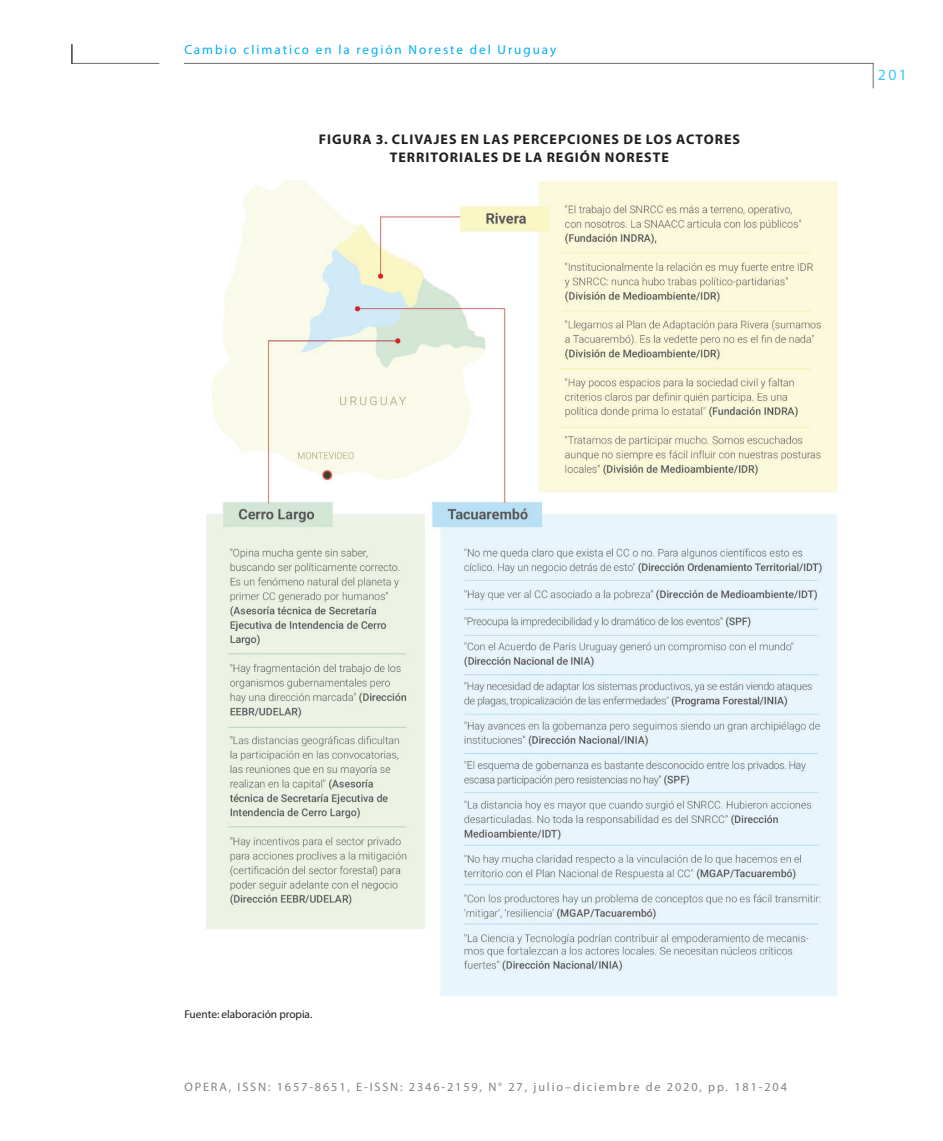
<style>
.page{position:relative;width:943px;height:1141px;background:#fff}
.page>*{position:absolute;margin:0;border:0;box-sizing:border-box;transform-origin:0 0}
.t1{font:15.75px "Myriad Pro";color:#40c7f4}
.t2{font:700 14px/17.5px "Myriad Pro";letter-spacing:.07em;color:#231f20;text-align:center}
.t3{font:13.12px "Myriad Pro";letter-spacing:.15em;color:#00aeef}
.t4{font:12.25px "Myriad Pro";letter-spacing:.15em;color:#808285}
.t5{font:11.38px "Myriad Pro";letter-spacing:-.005em;color:#231f20}
</style>
<div class="page">
<hr style="left:184px;top:63px;width:689px;height:1px;background:#6c6d70">
<svg style="left:872px;top:64px;width:1px;height:24px"></svg>
<hr style="left:71px;top:63px;width:88px;height:1px;background:#6c6d70">
<hr style="left:71px;top:44px;width:2px;height:20px;background:#231f20">
<img style="left:207px;top:180px;width:630px;height:815px">
<p class="t3" style="left:184px;top:42px;width:373px">Cambio climatico en la región Noreste del Uruguay</p>
<p class="t2" style="left:319px;top:131px;width:423px">FIGURA 3. CLIVAJES EN LAS PERCEPCIONES DE LOS ACTORES<br>TERRITORIALES DE LA REGIÓN NORESTE</p>
<p class="t1" style="left:878px;top:65px;width:30px">201</p>
<p class="t5" style="left:184px;top:1008px;width:129px">Fuente: elaboración propia.</p>
<p class="t4" style="left:184px;top:1080px;width:604px">OPERA, ISSN: 1657-8651, E-ISSN: 2346-2159, N° 27, julio–diciembre de 2020, pp. 181-204</p>
</div>
